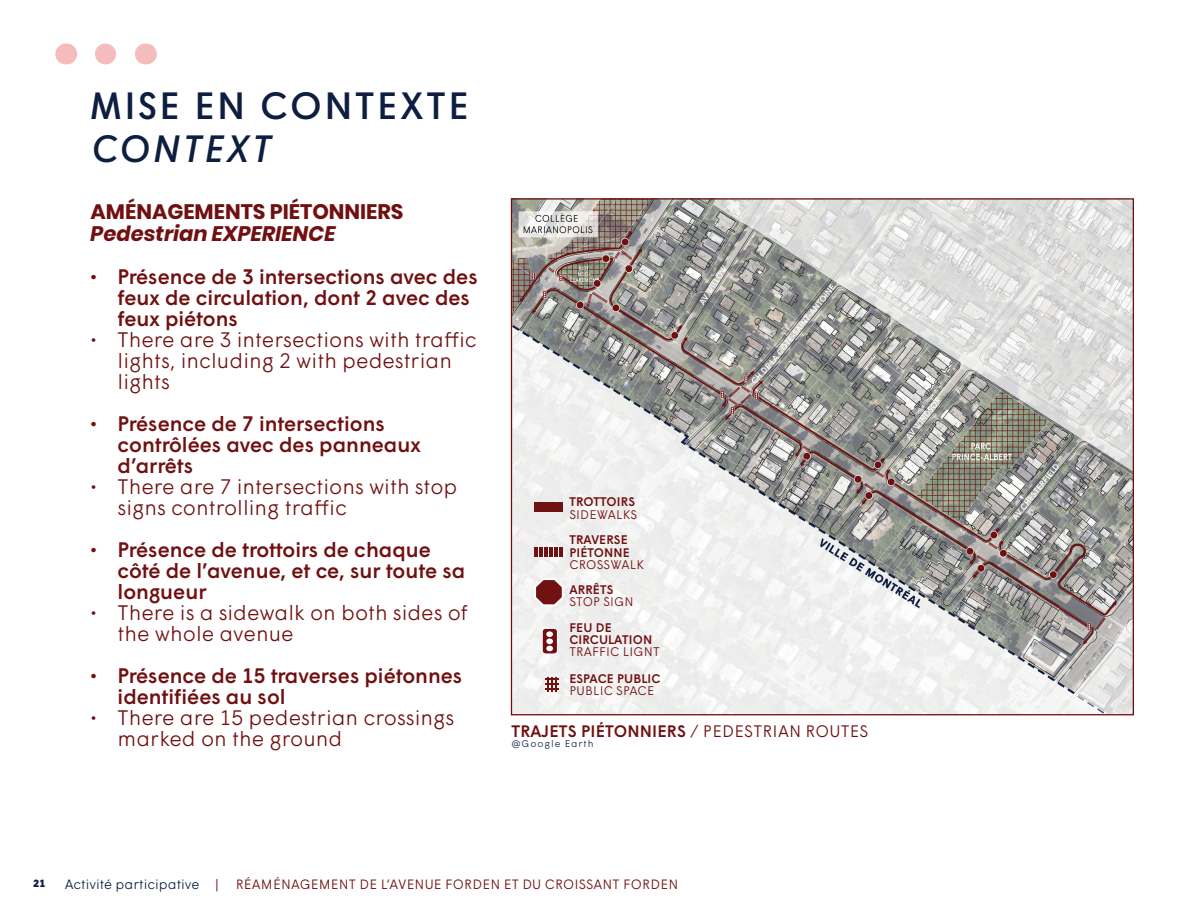
<style>
.page{position:relative;width:1188px;height:918px;background:#fff}
.page>*{position:absolute;margin:0;border:0;box-sizing:border-box;transform-origin:0 0}
.t1{font:500 37.5px "Moskau Grotesk";letter-spacing:.095em;color:#0d1e41}
.t2{font:italic 500 37.5px "Moskau Grotesk";letter-spacing:.095em;color:#0d1e41}
.t3{font:500 21px/21px "Wigrum";color:#701011}
.t4{font:300 21px/21px "Wigrum";color:#701011}
.t5{font:700 21px "Poppins";color:#701011}
.t6{font:italic 700 21px "Poppins";color:#701011}
.t7{font:500 16.65px "Wigrum";letter-spacing:.01em;color:#701011}
.t8{font:300 13.5px "Wigrum";letter-spacing:.01em;color:#701011}
.t9{font:500 12.45px/12.5px "Wigrum";letter-spacing:.01em;color:#701011}
.t10{font:300 12.45px "Wigrum";letter-spacing:.01em;color:#701011}
.t11{font:900 10.5px "Wigrum";color:#0d1e41}
.t12{font:300 9.75px "Wigrum";letter-spacing:.095em;color:#0d1e41}
.s1{font-weight:300}
.s2{color:#0d1e41}
</style>
<div class="page">
<svg style="left:95px;top:44px;width:11px;height:20px"></svg>
<svg style="left:145px;top:44px;width:1px;height:20px"></svg>
<svg style="left:66px;top:44px;width:1px;height:20px"></svg>
<img style="left:513px;top:200px;width:619px;height:513px">
<div style="left:534px;top:503px;width:29px;height:9px;background:#701212"></div>
<svg style="left:534px;top:547px;width:29px;height:9px"></svg>
<svg style="left:533px;top:576px;width:32px;height:31px"></svg>
<div style="left:542px;top:628px;width:15px;height:26px;background:#700f12;border-radius:3px"></div>
<div style="left:542px;top:628px;width:16px;height:26px;border:1px solid #fff;border-radius:3px"></div>
<div style="left:546px;top:631px;width:7px;height:6px;background:#fff;border-radius:50%"></div>
<svg style="left:546px;top:639px;width:7px;height:12px"></svg>
<svg style="left:545px;top:677px;width:14px;height:15px"></svg>
<h1 class="t1" style="left:91px;top:83px;width:379px">MISE EN CONTEXTE</h1>
<h1 class="t2" style="left:90px;top:126px;width:181px">CONTEXT</h1>
<p class="t5" style="left:91px;top:200px;width:315px">AMÉNAGEMENTS PIÉTONNIERS</p>
<p class="t6" style="left:91px;top:222px;width:247px">Pedestrian EXPERIENCE</p>
<p class="t3" style="left:118px;top:264px;width:362px;text-indent:-27px">• Présence de 3 intersections avec des feux de circulation, dont 2 avec des feux piétons</p>
<p class="t4" style="left:118px;top:327px;width:361px;text-indent:-27px">• There are 3 intersections with traffic lights, including 2 with pedestrian lights</p>
<p class="t3" style="left:118px;top:411px;width:305px;text-indent:-27px">• Présence de 7 intersections contrôlées avec des panneaux d’arrêts</p>
<p class="t4" style="left:118px;top:474px;width:341px;text-indent:-27px">• There are 7 intersections with stop signs controlling traffic</p>
<p class="t3" style="left:118px;top:537px;width:349px;text-indent:-27px">• Présence de trottoirs de chaque côté de l’avenue, et ce, sur toute sa longueur</p>
<p class="t4" style="left:118px;top:600px;width:352px;text-indent:-27px">• There is a sidewalk on both sides of the whole avenue</p>
<p class="t3" style="left:118px;top:663px;width:346px;text-indent:-27px">• Présence de 15 traverses piétonnes identifiées au sol</p>
<p class="t4" style="left:118px;top:705px;width:338px;text-indent:-27px">• There are 15 pedestrian crossings marked on the ground</p>
<p class="t9" style="left:569px;top:495px;width:67px">TROTTOIRS</p>
<p class="t10" style="left:569px;top:505px;width:69px">SIDEWALKS</p>
<p class="t9" style="left:569px;top:533px;width:62px">TRAVERSE<br>PIÉTONNE</p>
<p class="t10" style="left:569px;top:555px;width:76px">CROSSWALK</p>
<p class="t9" style="left:569px;top:582px;width:46px">ARRÊTS</p>
<p class="t10" style="left:569px;top:592px;width:66px">STOP SIGN</p>
<p class="t9" style="left:569px;top:620px;width:84px">FEU DE<br>CIRCULATION</p>
<p class="t10" style="left:569px;top:643px;width:92px">TRAFFIC LIGNT</p>
<p class="t9" style="left:569px;top:671px;width:93px">ESPACE PUBLIC</p>
<p class="t10" style="left:569px;top:681px;width:86px">PUBLIC SPACE</p>
<p class="t7" style="left:512px;top:718px;width:358px">TRAJETS PIÉTONNIERS <span class="s1">/ PEDESTRIAN ROUTES</span></p>
<p class="t12" style="left:512px;top:736px;width:84px">@Google Earth</p>
<p class="t11" style="left:33px;top:875px;width:14px">21</p>
<p class="t8" style="left:65px;top:874px;width:615px"><span class="s2">Activité participative</span> | RÉAMÉNAGEMENT DE L’AVENUE FORDEN ET DU CROISSANT FORDEN</p>
</div>
